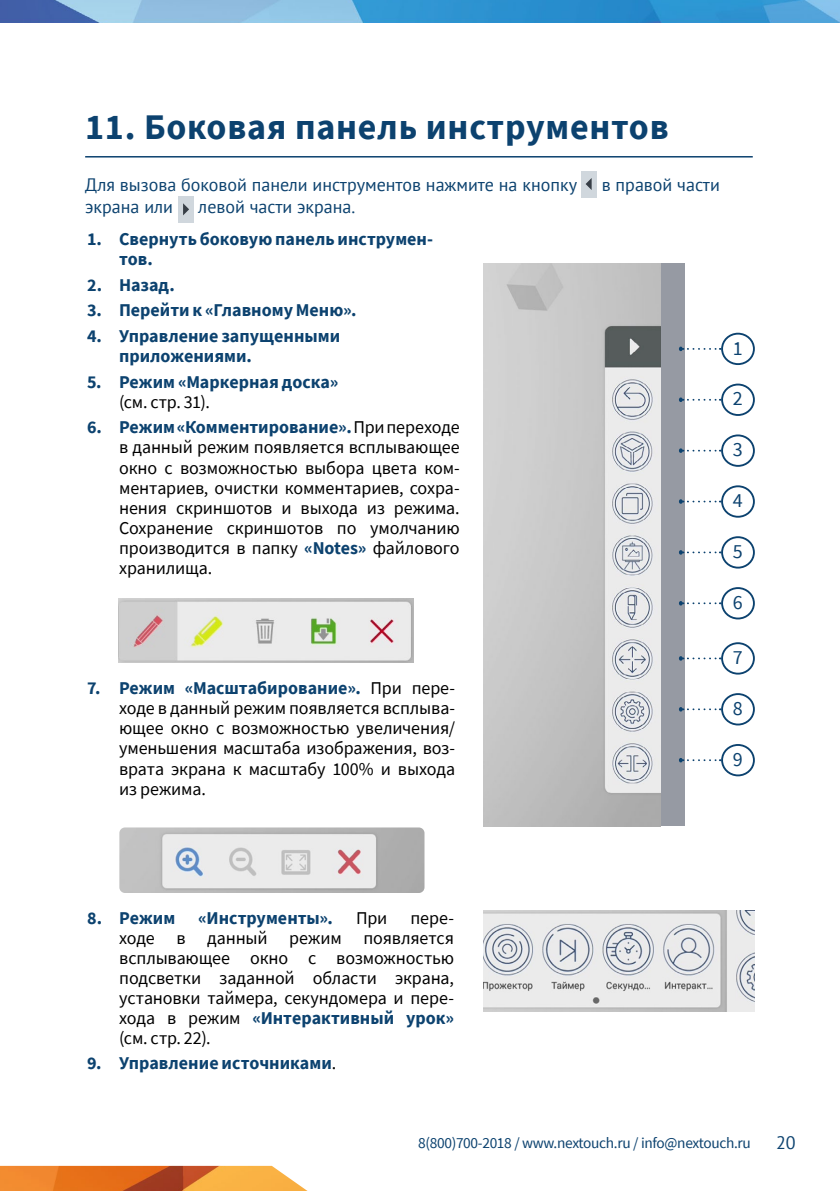
<style>
.page{position:relative;width:840px;height:1191px;background:#fff}
.page>*{position:absolute;margin:0;border:0;box-sizing:border-box;transform-origin:0 0}
.t1{font:700 36px "Source Sans Pro";letter-spacing:.02em;color:#0c426f}
.t2{font:20px "Source Sans Pro";color:#0c426f}
.t3{font:18px/20px "Source Sans Pro";letter-spacing:-.01em;color:#000;text-align:justify}
.t4{font:700 18px/20px "Source Sans Pro";color:#0c426f}
.t5{font:18px "PT Sans";color:#0c426f}
.t6{font:15.4px "Source Sans Pro";letter-spacing:-.02em;color:#0c426f}
.s1{font-weight:700;color:#0c426f}
.s2{font-weight:400;color:#000}
</style>
<div class="page">
<img style="left:0;top:0;width:839px;height:23px">
<img style="left:0;top:1165px;width:308px;height:26px">
<hr style="left:85px;top:156px;width:667px;height:1px;background:#0c426f">
<div style="left:581px;top:171px;width:15px;height:26px;background:#d0d7dd"></div>
<svg style="left:585px;top:178px;width:6px;height:12px"></svg>
<div style="left:178px;top:196px;width:15px;height:26px;background:#d0d7dd"></div>
<svg style="left:183px;top:203px;width:6px;height:12px"></svg>
<img style="left:119px;top:827px;width:305px;height:66px">
<div style="left:483px;top:264px;width:201px;height:562px;background:#969aa3"></div>
<img style="left:483px;top:264px;width:176px;height:562px">
<img style="left:483px;top:910px;width:271px;height:101px">
<div style="left:720px;top:333px;width:34px;height:32px;border:2px solid #0c426f;border-radius:50%"></div>
<svg style="left:679px;top:347px;width:41px;height:4px"></svg>
<div style="left:720px;top:536px;width:34px;height:32px;border:2px solid #0c426f;border-radius:50%"></div>
<svg style="left:679px;top:550px;width:41px;height:4px"></svg>
<div style="left:720px;top:434px;width:34px;height:33px;border:2px solid #0c426f;border-radius:50%"></div>
<svg style="left:679px;top:448px;width:41px;height:5px"></svg>
<div style="left:720px;top:642px;width:34px;height:32px;border:2px solid #0c426f;border-radius:50%"></div>
<svg style="left:679px;top:656px;width:41px;height:4px"></svg>
<div style="left:720px;top:383px;width:34px;height:33px;border:2px solid #0c426f;border-radius:50%"></div>
<svg style="left:679px;top:397px;width:41px;height:5px"></svg>
<div style="left:720px;top:587px;width:34px;height:32px;border:2px solid #0c426f;border-radius:50%"></div>
<svg style="left:679px;top:601px;width:41px;height:4px"></svg>
<div style="left:720px;top:485px;width:34px;height:33px;border:2px solid #0c426f;border-radius:50%"></div>
<svg style="left:679px;top:499px;width:41px;height:5px"></svg>
<div style="left:720px;top:693px;width:34px;height:32px;border:2px solid #0c426f;border-radius:50%"></div>
<svg style="left:679px;top:707px;width:41px;height:4px"></svg>
<div style="left:720px;top:744px;width:34px;height:32px;border:2px solid #0c426f;border-radius:50%"></div>
<svg style="left:679px;top:758px;width:41px;height:4px"></svg>
<img style="left:118px;top:599px;width:295px;height:64px">
<h1 class="t1" style="left:85px;top:103px;width:584px">11. Боковая панель инструментов</h1>
<p class="t5" style="left:85px;top:173px;width:493px">Для вызова боковой панели инструментов нажмите на кнопку</p>
<p class="t5" style="left:601px;top:173px;width:120px">в правой части</p>
<p class="t5" style="left:85px;top:195px;width:89px">экрана или</p>
<p class="t5" style="left:198px;top:195px;width:158px">левой части экрана.</p>
<p class="t4" style="left:119px;top:229px;width:315px;text-indent:-32px">1. Свернуть боковую панель инструмен&shy;тов.</p>
<p class="t4" style="left:87px;top:274px;width:89px">2. Назад.</p>
<p class="t4" style="left:87px;top:300px;width:271px">3. Перейти к «Главному Меню».</p>
<p class="t4" style="left:119px;top:326px;width:223px;text-indent:-32px">4. Управление запущенными приложениями.</p>
<p class="t4" style="left:87px;top:371px;width:253px">5. Режим «Маркерная доска»</p>
<p class="t3" style="left:119px;top:392px;width:92px">(см. стр. 31).</p>
<p class="t3" style="left:119px;top:417px;width:342px;text-indent:-32px"><span class="s1">6. Режим «Комментирование».</span> При переходе в данный режим появляется всплывающее окно с возможностью выбора цвета ком&shy;ментариев, очистки комментариев, сохра&shy;нения скриншотов и выхода из режима.<br>Сохранение скриншотов по умолчанию производится в папку <span class="s1">«Notes»</span> файлового хранилища.</p>
<p class="t2" style="left:732px;top:335px;width:11px">1</p>
<p class="t2" style="left:732px;top:386px;width:11px">2</p>
<p class="t2" style="left:732px;top:437px;width:11px">3</p>
<p class="t2" style="left:732px;top:488px;width:11px">4</p>
<p class="t2" style="left:732px;top:539px;width:11px">5</p>
<p class="t2" style="left:732px;top:589px;width:11px">6</p>
<p class="t3" style="left:119px;top:678px;width:337px;text-indent:-32px"><span class="s1">7. Режим «Масштабирование».</span> При пере&shy;ходе в данный режим появляется всплыва&shy;ющее окно с возможностью увеличения/ уменьшения масштаба изображения, воз&shy;врата экрана к масштабу 100% и выхода из режима.</p>
<p class="t2" style="left:732px;top:645px;width:11px">7</p>
<p class="t2" style="left:732px;top:695px;width:11px">8</p>
<p class="t2" style="left:732px;top:746px;width:11px">9</p>
<p class="t4" style="left:87px;top:907px;width:89px">8. Режим</p>
<p class="t4" style="left:198px;top:907px;width:136px">«Инструменты».</p>
<p class="t3" style="left:356px;top:907px;width:33px">При</p>
<p class="t3" style="left:119px;top:907px;width:336px;text-indent:291px">пере&shy;ходе в данный режим появляется всплывающее окно с возможностью подсветки заданной области экрана, установки таймера, секундомера и пере&shy;хода в режим <span class="s1">«Интерактивный урок» </span>(см. стр. 22).</p>
<p class="t4" style="left:87px;top:1053px;width:250px">9. Управление источниками<span class="s2">.</span></p>
<p class="t6" style="left:418px;top:1133px;width:334px">8(800)700-2018 / www.nextouch.ru / info@nextouch.ru</p>
<p class="t5" style="left:775px;top:1131px;width:21px">20</p>
</div>
